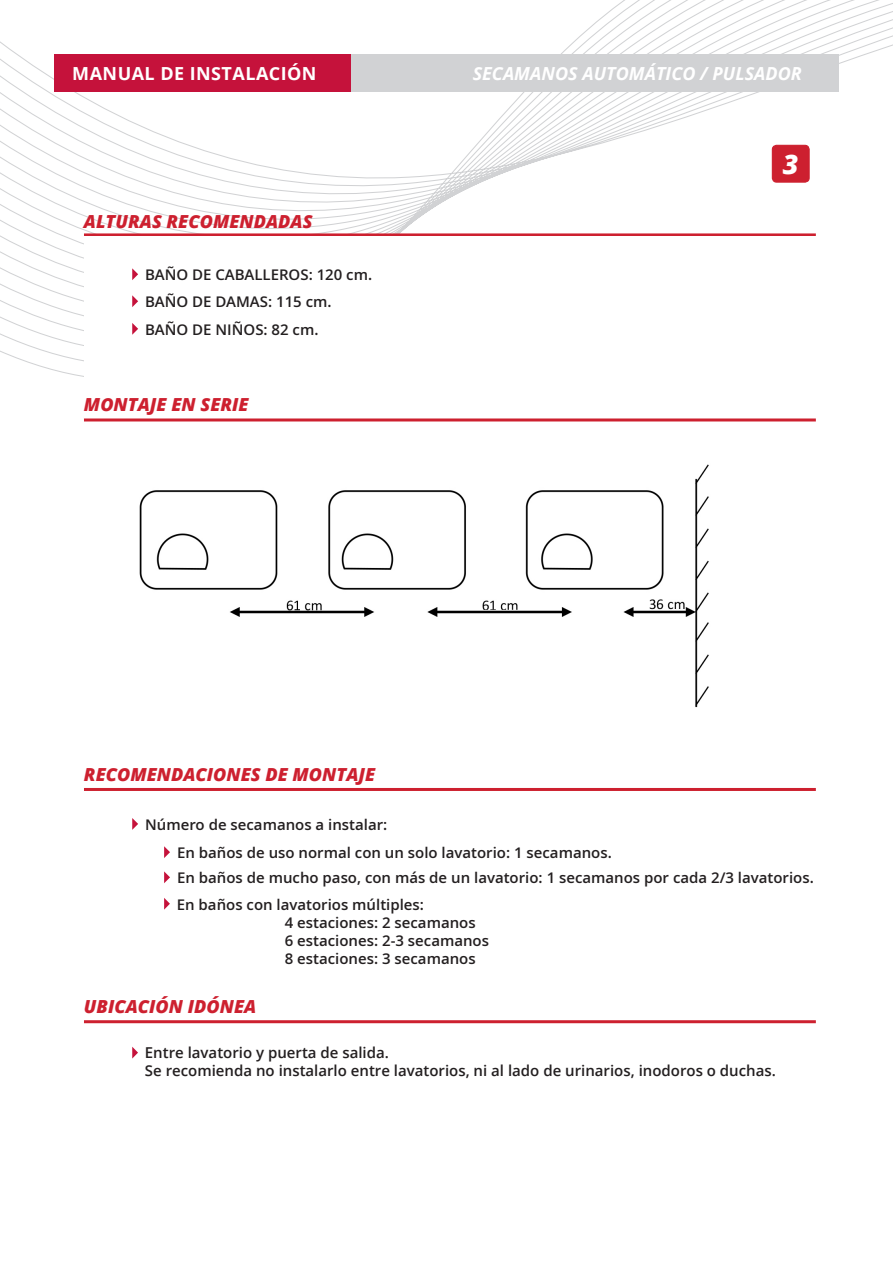
<style>
.page{position:relative;width:893px;height:1263px;background:#fff}
.page>*{position:absolute;margin:0;border:0;box-sizing:border-box;transform-origin:0 0}
.t1{font:italic 800 27px "Open Sans";color:#fff}
.t2{font:italic 800 18px "Open Sans";color:#cd202f}
.t3{font:italic 700 18px "Open Sans";color:#fff}
.t4{font:700 18px "Open Sans";letter-spacing:.025em;color:#fff}
.t5{font:600 15px "Open Sans";color:#231f20}
.t6{font:600 15px "Open Sans";color:#231f20}
</style>
<div class="page">
<svg style="left:0;top:0;width:893px;height:377px"></svg>
<div style="left:772px;top:145px;width:37px;height:37px;background:#cd202f;border-radius:4px"></div>
<div style="left:772px;top:145px;width:38px;height:38px;border:1px solid #cd202f;border-radius:4px"></div>
<div style="left:54px;top:54px;width:298px;height:38px;background:#c5123b"></div>
<div style="left:352px;top:54px;width:487px;height:38px;background:#d1d2d4"></div>
<hr style="left:84px;top:233px;width:732px;height:3px;background:#cd202f">
<div style="left:84px;top:236px;width:732px;height:380px;background:#fff"></div>
<svg style="left:132px;top:268px;width:6px;height:12px"></svg>
<svg style="left:132px;top:818px;width:6px;height:12px"></svg>
<svg style="left:164px;top:846px;width:6px;height:12px"></svg>
<svg style="left:164px;top:871px;width:6px;height:12px"></svg>
<svg style="left:164px;top:898px;width:6px;height:12px"></svg>
<svg style="left:132px;top:1047px;width:6px;height:11px"></svg>
<svg style="left:132px;top:295px;width:6px;height:12px"></svg>
<svg style="left:132px;top:323px;width:6px;height:12px"></svg>
<hr style="left:84px;top:418px;width:732px;height:3px;background:#cd202f">
<hr style="left:84px;top:788px;width:732px;height:3px;background:#cd202f">
<hr style="left:84px;top:1020px;width:732px;height:3px;background:#cd202f">
<img style="left:139px;top:464px;width:570px;height:244px">
<p class="t4" style="left:72px;top:60px;width:246px">MANUAL DE INSTALACIÓN</p>
<p class="t3" style="left:473px;top:60px;width:331px">SECAMANOS AUTOMÁTICO / PULSADOR</p>
<p class="t2" style="left:84px;top:208px;width:230px">ALTURAS RECOMENDADAS</p>
<p class="t5" style="left:145px;top:266px;width:228px">BAÑO DE CABALLEROS: 120 cm.</p>
<p class="t5" style="left:145px;top:293px;width:188px">BAÑO DE DAMAS: 115 cm.</p>
<p class="t5" style="left:145px;top:321px;width:175px">BAÑO DE NIÑOS: 82 cm.</p>
<p class="t2" style="left:84px;top:391px;width:166px">MONTAJE EN SERIE</p>
<p class="t2" style="left:84px;top:761px;width:293px">RECOMENDACIONES DE MONTAJE</p>
<p class="t1" style="left:783px;top:143px;width:17px">3</p>
<p class="t5" style="left:145px;top:816px;width:244px">Número de secamanos a instalar:</p>
<p class="t5" style="left:177px;top:844px;width:436px">En baños de uso normal con un solo lavatorio: 1 secamanos.</p>
<p class="t5" style="left:177px;top:869px;width:638px">En baños de mucho paso, con más de un lavatorio: 1 secamanos por cada 2/3 lavatorios.</p>
<p class="t5" style="left:177px;top:896px;width:249px">En baños con lavatorios múltiples:</p>
<p class="t5" style="left:285px;top:914px;width:192px">4 estaciones: 2 secamanos</p>
<p class="t5" style="left:285px;top:932px;width:206px">6 estaciones: 2-3 secamanos</p>
<p class="t5" style="left:285px;top:950px;width:192px">8 estaciones: 3 secamanos</p>
<p class="t2" style="left:84px;top:993px;width:174px">UBICACIÓN IDÓNEA</p>
<p class="t6" style="left:145px;top:1042px;width:246px">Entre lavatorio y puerta de salida.</p>
<p class="t6" style="left:145px;top:1060px;width:632px">Se recomienda no instalarlo entre lavatorios, ni al lado de urinarios, inodoros o duchas.</p>
</div>
